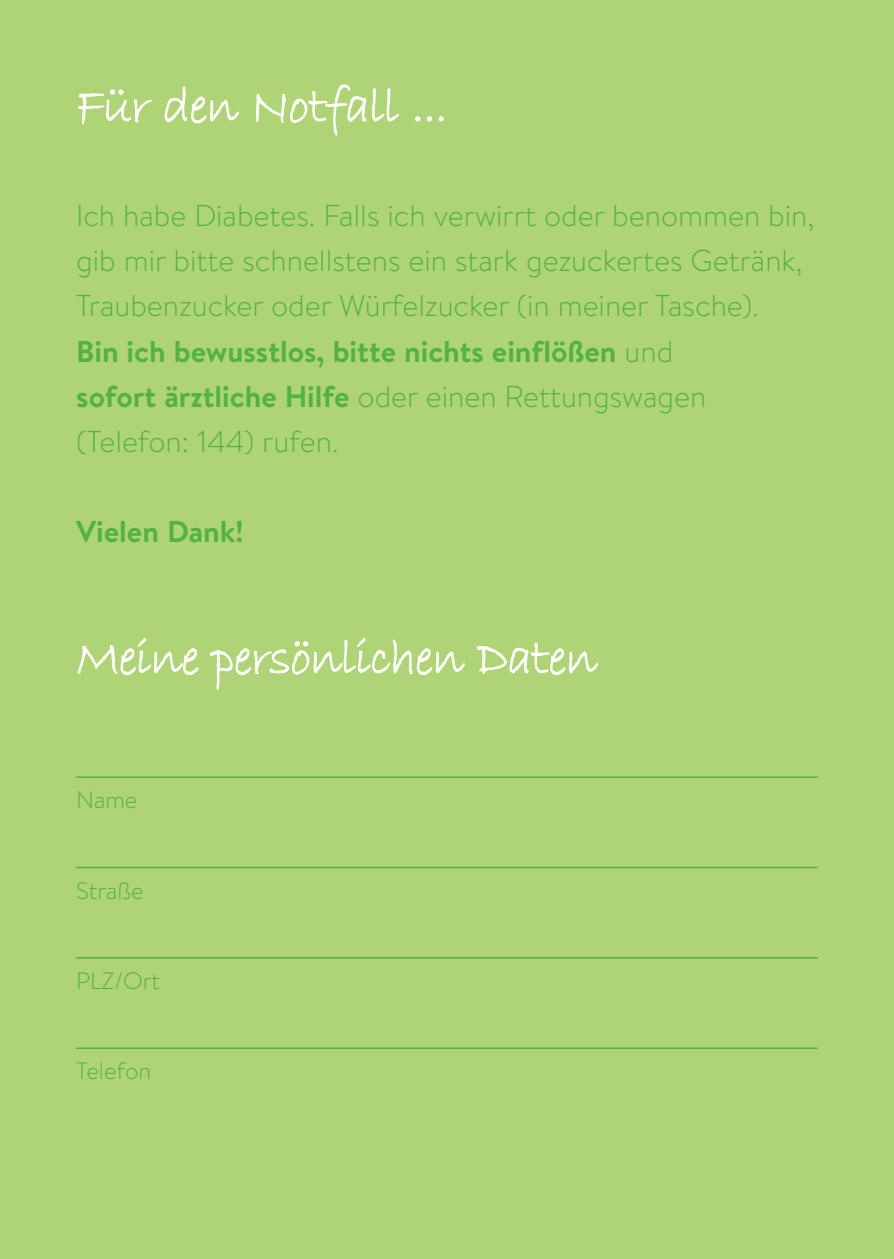
<style>
.page{position:relative;width:894px;height:1259px;background:#fff}
.page>*{position:absolute;margin:0;border:0;box-sizing:border-box;transform-origin:0 0}
.t1{font:51px "Bradley Hand ITC";letter-spacing:-.02em;color:#fff}
.t2{font:300 30px/45.3px "Brandon Text";color:#53b244}
.t3{font:700 30px "Brandon Text";color:#53b244}
.t4{font:300 23.7px "Brandon Text";color:#53b244}
.s1{font-weight:700}
</style>
<div class="page">
<div style="left:0;top:0;width:893px;height:1259px;background:#aed475"></div>
<svg style="left:77px;top:637px;width:122px;height:39px"></svg>
<svg style="left:209px;top:637px;width:256px;height:53px"></svg>
<svg style="left:476px;top:642px;width:122px;height:34px"></svg>
<svg style="left:78px;top:89px;width:74px;height:36px"></svg>
<svg style="left:164px;top:87px;width:76px;height:37px"></svg>
<svg style="left:255px;top:84px;width:144px;height:52px"></svg>
<svg style="left:415px;top:116px;width:29px;height:6px"></svg>
<hr style="left:76px;top:776px;width:741px;height:2px;background:#53b244">
<hr style="left:76px;top:867px;width:741px;height:1px;background:#53b244">
<hr style="left:76px;top:957px;width:741px;height:1px;background:#53b244">
<hr style="left:76px;top:1047px;width:741px;height:2px;background:#53b244">
<h1 class="t1" style="left:76px;top:77px;width:373px">Für den Notfall ...</h1>
<p class="t2" style="left:76px;top:192px;width:739px">Ich habe Diabetes. Falls ich verwirrt oder benommen bin, gib mir bitte schnellstens ein stark gezuckertes Getränk, Traubenzucker oder Würfelzucker (in meiner Tasche).<br><span class="s1">Bin ich bewusstlos, bitte nichts einflößen</span> und<br><span class="s1">sofort ärztliche Hilfe</span> oder einen Rettungswagen (Telefon: 144) rufen.</p>
<p class="t3" style="left:76px;top:511px;width:169px">Vielen Dank!</p>
<h1 class="t1" style="left:76px;top:629px;width:522px">Meine persönlichen Daten</h1>
<p class="t4" style="left:76px;top:784px;width:63px">Name</p>
<p class="t4" style="left:76px;top:874px;width:69px">Straße</p>
<p class="t4" style="left:76px;top:965px;width:85px">PLZ/Ort</p>
<p class="t4" style="left:76px;top:1055px;width:76px">Telefon</p>
</div>
